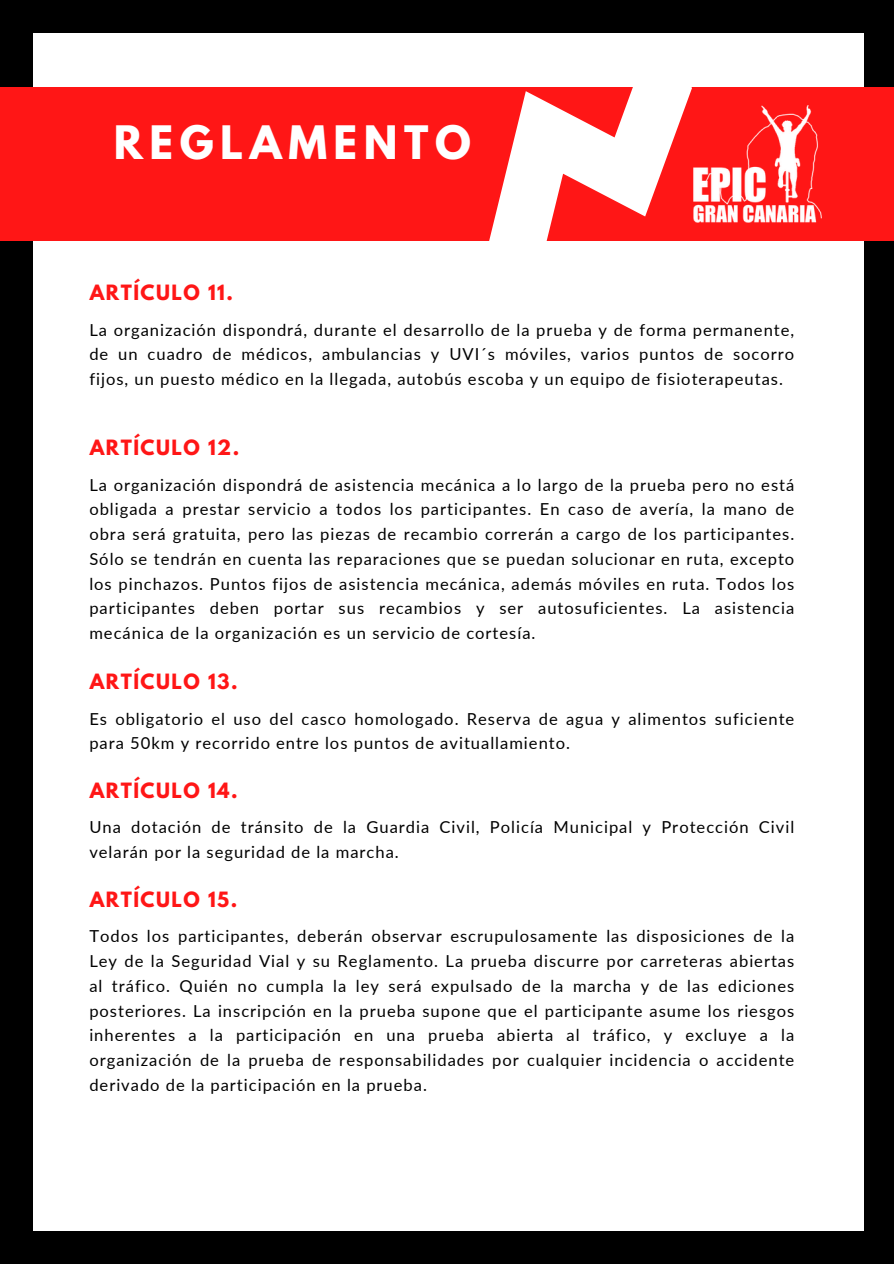
<style>
.page{position:relative;width:894px;height:1264px;background:#fff}
.page>*{position:absolute;margin:0;border:0;box-sizing:border-box;transform-origin:0 0}
.t1{font:700 40.8px "League Spartan";letter-spacing:.16em;color:#fff}
.t2{font:700 18.6px "League Spartan";letter-spacing:.08em;color:#ff1616}
.t3{font:16.5px/24.8px "Lato";letter-spacing:.06em;color:#000;text-align:justify}
</style>
<div class="page">
<div style="left:0;top:0;width:893px;height:1263px;background:#000"></div>
<div style="left:34px;top:33px;width:829px;height:1197px;background:#fff"></div>
<div style="left:0;top:87px;width:893px;height:153px;background:#ff1616"></div>
<img style="left:693px;top:105px;width:128px;height:117px">
<svg style="left:487px;top:87px;width:205px;height:154px"></svg>
<h2 class="t1" style="left:114px;top:122px;width:358px">REGLAMENTO</h2>
<h2 class="t2" style="left:90px;top:283px;width:145px">ARTÍCULO 11.</h2>
<p class="t3" style="left:89px;top:317px;width:706px">La organización dispondrá, durante el desarrollo de la prueba y de forma permanente, de un cuadro de médicos, ambulancias y UVI´s móviles, varios puntos de socorro fijos, un puesto médico en la llegada, autobús escoba y un equipo de fisioterapeutas.</p>
<h2 class="t2" style="left:90px;top:438px;width:151px">ARTÍCULO 12.</h2>
<p class="t3" style="left:89px;top:472px;width:706px">La organización dispondrá de asistencia mecánica a lo largo de la prueba pero no está obligada a prestar servicio a todos los participantes. En caso de avería, la mano de obra será gratuita, pero las piezas de recambio correrán a cargo de los participantes.<br>Sólo se tendrán en cuenta las reparaciones que se puedan solucionar en ruta, excepto los pinchazos. Puntos fijos de asistencia mecánica, además móviles en ruta. Todos los participantes deben portar sus recambios y ser autosuficientes. La asistencia mecánica de la organización es un servicio de cortesía.</p>
<h2 class="t2" style="left:90px;top:672px;width:149px">ARTÍCULO 13.</h2>
<p class="t3" style="left:89px;top:705px;width:706px">Es obligatorio el uso del casco homologado. Reserva de agua y alimentos suficiente para 50km y recorrido entre los puntos de avituallamiento.</p>
<h2 class="t2" style="left:90px;top:781px;width:149px">ARTÍCULO 14.</h2>
<p class="t3" style="left:89px;top:814px;width:706px">Una dotación de tránsito de la Guardia Civil, Policía Municipal y Protección Civil velarán por la seguridad de la marcha.</p>
<p class="t2" style="left:90px;top:889px;width:149px">ARTÍCULO 15.</p>
<p class="t3" style="left:89px;top:923px;width:706px">Todos los participantes, deberán observar escrupulosamente las disposiciones de la Ley de la Seguridad Vial y su Reglamento. La prueba discurre por carreteras abiertas al tráfico. Quién no cumpla la ley será expulsado de la marcha y de las ediciones posteriores. La inscripción en la prueba supone que el participante asume los riesgos inherentes a la participación en una prueba abierta al tráfico, y excluye a la organización de la prueba de responsabilidades por cualquier incidencia o accidente derivado de la participación en la prueba.</p>
</div>
